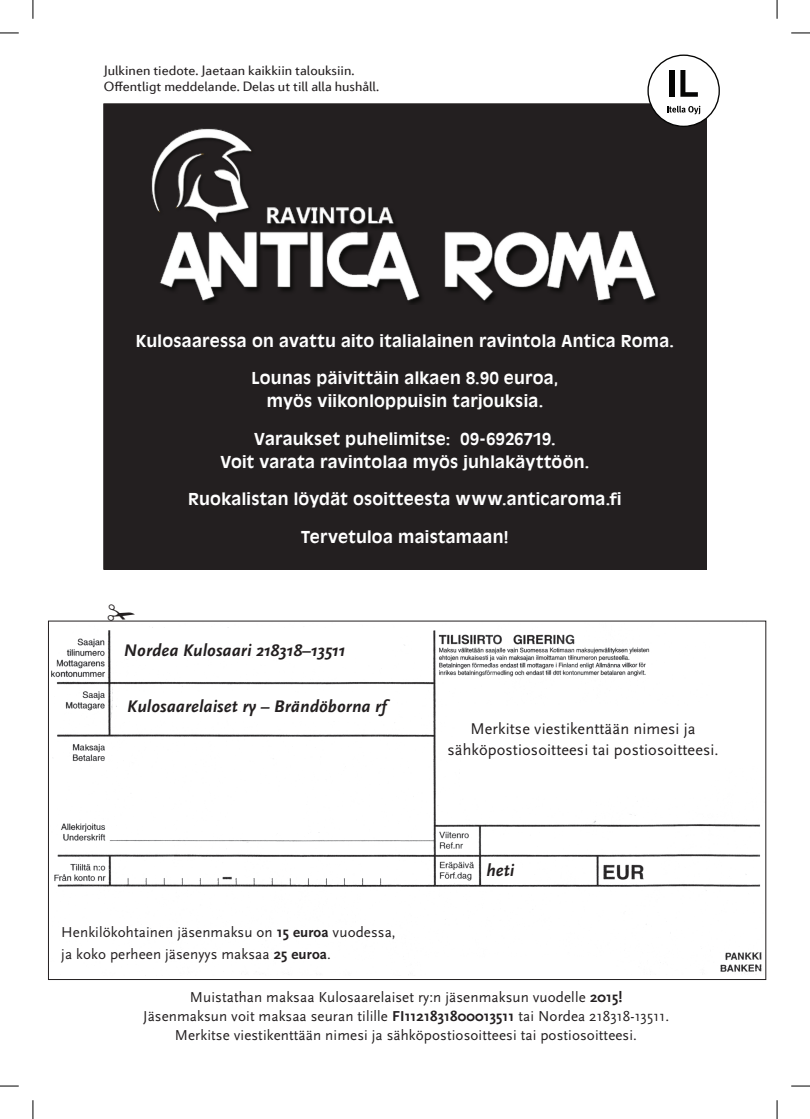
<style>
.page{position:relative;width:810px;height:1119px;background:#fff}
.page>*{position:absolute;margin:0;border:0;box-sizing:border-box;transform-origin:0 0}
.t1{font:italic 700 17.5px "Scala Sans";letter-spacing:.005em;color:#231f20}
.t2{font:700 16.25px/23.5px "Antique Olive Std";letter-spacing:.015em;color:#fff;text-align:center}
.t3{font:16.25px/21.2px "Scala Sans";letter-spacing:.005em;color:#231f20;text-align:center}
.t4{font:15px/18.8px "Scala Sans";letter-spacing:.005em;color:#231f20;text-align:center}
.t5{font:13.75px/16.2px "Diverda Sans Com";color:#231f20}
.s1{font-weight:700}
</style>
<div class="page">
<div style="left:106px;top:106px;width:598px;height:461px;background:#231f20"></div>
<div style="left:648px;top:55px;width:71px;height:71px;background:#fff;border-radius:50%"></div>
<div style="left:647px;top:54px;width:73px;height:73px;border:1px solid #050504;border-radius:50%"></div>
<svg style="left:667px;top:106px;width:33px;height:8px"></svg>
<div style="left:670px;top:70px;width:5px;height:27px;background:#050504"></div>
<svg style="left:680px;top:70px;width:18px;height:27px"></svg>
<img style="left:51px;top:627px;width:711px;height:345px">
<img style="left:148px;top:125px;width:110px;height:103px">
<img style="left:153px;top:198px;width:518px;height:107px">
<svg style="left:0;top:32px;width:19px;height:2px"></svg>
<svg style="left:791px;top:32px;width:19px;height:2px"></svg>
<svg style="left:0;top:1085px;width:19px;height:1px"></svg>
<svg style="left:791px;top:1085px;width:19px;height:1px"></svg>
<svg style="left:32px;top:0;width:2px;height:19px"></svg>
<svg style="left:32px;top:1100px;width:2px;height:18px"></svg>
<svg style="left:776px;top:0;width:2px;height:19px"></svg>
<svg style="left:776px;top:1100px;width:2px;height:18px"></svg>
<svg style="left:108px;top:620px;width:27px;height:1px"></svg>
<p class="t5" style="left:104px;top:62px;width:277px">Julkinen tiedote. Jaetaan kaikkiin talouksiin.<br>Offentligt meddelande. Delas ut till alla hushåll.</p>
<p class="t2" style="left:136px;top:329px;width:540px">Kulosaaressa on avattu aito italialainen ravintola Antica Roma.</p>
<p class="t2" style="left:251px;top:366px;width:308px">Lounas päivittäin alkaen 8.90 euroa, myös viikonloppuisin tarjouksia.</p>
<p class="t2" style="left:220px;top:427px;width:370px">Varaukset puhelimitse: 09-6926719.<br>Voit varata ravintolaa myös juhlakäyttöön.</p>
<p class="t2" style="left:188px;top:487px;width:435px">Ruokalistan löydät osoitteesta www.anticaroma.fi</p>
<p class="t2" style="left:301px;top:524px;width:209px">Tervetuloa maistamaan!</p>
<p class="t1" style="left:124px;top:641px;width:223px">Nordea Kulosaari 218318–13511</p>
<p class="t1" style="left:127px;top:697px;width:261px">Kulosaarelaiset ry – Brändöborna rf</p>
<p class="t4" style="left:61px;top:920px;width:336px;line-height:22.5px;text-align:left">Henkilökohtainen jäsenmaksu on <span class="s1">15 euroa</span> vuodessa, ja koko perheen jäsenyys maksaa <span class="s1">25 euroa</span>.</p>
<p class="t3" style="left:447px;top:717px;width:273px">Merkitse viestikenttään nimesi ja sähköpostiosoitteesi tai postiosoitteesi.</p>
<p class="t1" style="left:486px;top:860px;width:30px">heti</p>
<p class="t4" style="left:143px;top:988px;width:528px">Muistathan maksaa Kulosaarelaiset ry:n jäsenmaksun vuodelle <span class="s1">2015!<br></span>Jäsenmaksun voit maksaa seuran tilille <span class="s1">FI1121831800013511</span> tai Nordea 218318-13511.<br>Merkitse viestikenttään nimesi ja sähköpostiosoitteesi tai postiosoitteesi.</p>
</div>
